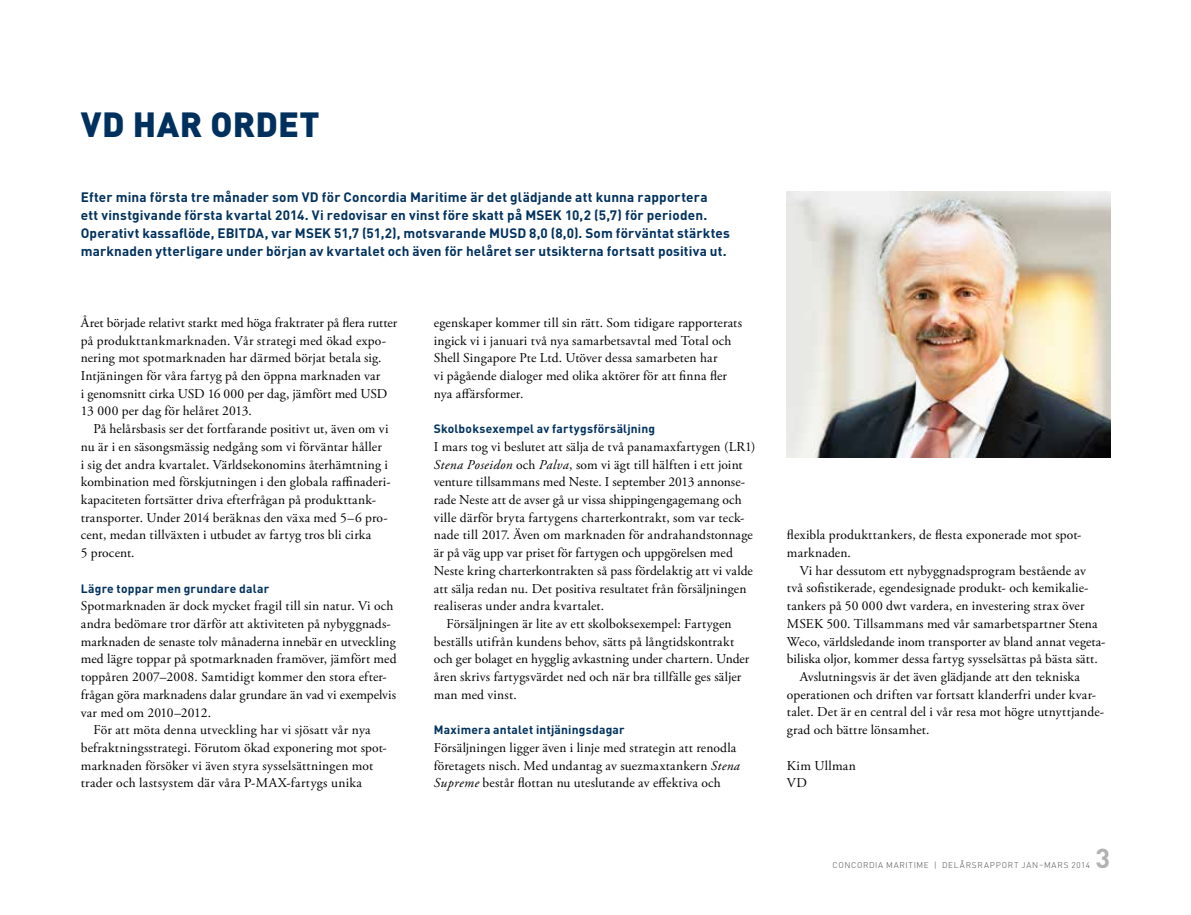
<style>
.page{position:relative;width:1191px;height:915px;background:#fff}
.page>*{position:absolute;margin:0;border:0;box-sizing:border-box;transform-origin:0 0}
.t1{font:900 34.5px "DINOT";letter-spacing:.01em;color:#00315e}
.t2{font:700 27px "DINOT";color:#b3b2b2}
.t3{font:13.5px/17.7px "Adobe Garamond Pro";letter-spacing:.01em;color:#000}
.t4{font:700 13.5px/18px "DINOT";letter-spacing:.01em;color:#00315e}
.t5{font:700 12px "DINOT";letter-spacing:.015em;color:#00315e}
.t6{font:300 8.25px "DINOT";letter-spacing:.09em;color:#4a4a49}
.s1{font-style:italic}
</style>
<div class="page">
<img style="left:787px;top:191px;width:323px;height:266px">
<h1 class="t1" style="left:81px;top:101px;width:240px">VD HAR ORDET</h1>
<p class="t4" style="left:81px;top:187px;width:650px">Efter mina första tre månader som VD för Concordia Maritime är det glädjande att kunna rapportera<br>ett vinstgivande första kvartal 2014. Vi redovisar en vinst före skatt på MSEK 10,2 (5,7) för perioden.<br>Operativt kassaflöde, EBITDA, var MSEK 51,7 (51,2), motsvarande MUSD 8,0 (8,0). Som förväntat stärktes marknaden ytterligare under början av kvartalet och även för helåret ser utsikterna fortsatt positiva ut.</p>
<p class="t3" style="left:81px;top:314px;width:318px">Året började relativt starkt med höga fraktrater på flera rutter på produkttankmarknaden. Vår strategi med ökad expo&shy;nering mot spotmarknaden har därmed börjat betala sig.<br>Intjäningen för våra fartyg på den öppna marknaden var<br>i genomsnitt cirka USD 16 000 per dag, jämfört med USD 13 000 per dag för helåret 2013.</p>
<p class="t3" style="left:81px;top:420px;width:310px;text-indent:13px">På helårsbasis ser det fortfarande positivt ut, även om vi nu är i en säsongsmässig nedgång som vi förväntar håller<br>i sig det andra kvartalet. Världsekonomins återhämtning i kombination med förskjutningen i den globala raffinaderi&shy;kapaciteten fortsätter driva efterfrågan på produkttank&shy;transporter. Under 2014 beräknas den växa med 5–6 pro&shy;cent, medan tillväxten i utbudet av fartyg tros bli cirka<br>5 procent.</p>
<p class="t5" style="left:81px;top:580px;width:190px">Lägre toppar men grundare dalar</p>
<p class="t3" style="left:81px;top:597px;width:314px">Spotmarknaden är dock mycket fragil till sin natur. Vi och</p>
<p class="t3" style="left:81px;top:615px;width:312px">andra bedömare tror därför att aktiviteten på nybyggnads-</p>
<p class="t3" style="left:81px;top:633px;width:316px">marknaden de senaste tolv månaderna innebär en utveckling</p>
<p class="t3" style="left:81px;top:650px;width:317px">med lägre toppar på spotmarknaden framöver, jämfört med</p>
<p class="t3" style="left:81px;top:668px;width:307px">toppåren 2007–2008. Samtidigt kommer den stora efter-</p>
<p class="t3" style="left:81px;top:686px;width:317px">frågan göra marknadens dalar grundare än vad vi exempelvis</p>
<p class="t3" style="left:81px;top:703px;width:132px">var med om 2010–2012.</p>
<p class="t3" style="left:94px;top:721px;width:278px">För att möta denna utveckling har vi sjösatt vår nya</p>
<p class="t3" style="left:81px;top:739px;width:307px">befraktningsstrategi. Förutom ökad exponering mot spot-</p>
<p class="t3" style="left:81px;top:756px;width:294px">marknaden försöker vi även styra sysselsättningen mot</p>
<p class="t3" style="left:81px;top:774px;width:283px">trader och lastsystem där våra P-MAX-fartygs unika</p>
<p class="t3" style="left:434px;top:314px;width:310px">egenskaper kommer till sin rätt. Som tidigare rapporterats ingick vi i januari två nya samarbetsavtal med Total och Shell Singapore Pte Ltd. Utöver dessa samarbeten har<br>vi pågående dialoger med olika aktörer för att finna fler nya affärsformer.</p>
<p class="t5" style="left:434px;top:420px;width:223px">Skolboksexempel av fartygsförsäljning</p>
<p class="t3" style="left:434px;top:438px;width:323px">I mars tog vi beslutet att sälja de två panamaxfartygen (LR1)</p>
<p class="t3" style="left:434px;top:456px;width:310px"><span class="s1">Stena Poseidon</span> och <span class="s1">Palva</span>, som vi ägt till hälften i ett joint</p>
<p class="t3" style="left:434px;top:473px;width:313px">venture tillsammans med Neste. I september 2013 annonse-</p>
<p class="t3" style="left:434px;top:491px;width:309px">rade Neste att de avser gå ur vissa shippingengagemang och</p>
<p class="t3" style="left:434px;top:509px;width:312px">ville därför bryta fartygens charterkontrakt, som var teck-</p>
<p class="t3" style="left:434px;top:526px;width:320px">nade till 2017. Även om marknaden för andrahandstonnage</p>
<p class="t3" style="left:434px;top:544px;width:301px">är på väg upp var priset för fartygen och uppgörelsen med</p>
<p class="t3" style="left:434px;top:562px;width:320px">Neste kring charterkontrakten så pass fördelaktig att vi valde</p>
<p class="t3" style="left:434px;top:579px;width:314px">att sälja redan nu. Det positiva resultatet från försäljningen</p>
<p class="t3" style="left:434px;top:597px;width:172px">realiseras under andra kvartalet.</p>
<p class="t3" style="left:446px;top:615px;width:286px">Försäljningen är lite av ett skolboksexempel: Fartygen</p>
<p class="t3" style="left:434px;top:632px;width:302px">beställs utifrån kundens behov, sätts på långtidskontrakt</p>
<p class="t3" style="left:434px;top:650px;width:317px">och ger bolaget en hygglig avkastning under chartern. Under</p>
<p class="t3" style="left:434px;top:668px;width:309px">åren skrivs fartygsvärdet ned och när bra tillfälle ges säljer</p>
<p class="t3" style="left:434px;top:686px;width:84px">man med vinst.</p>
<p class="t5" style="left:434px;top:721px;width:192px">Maximera antalet intjäningsdagar</p>
<p class="t3" style="left:434px;top:739px;width:308px">Försäljningen ligger även i linje med strategin att renodla företagets nisch. Med undantag av suezmaxtankern <span class="s1">Stena<br>Supreme</span> består flottan nu uteslutande av effektiva och</p>
<p class="t3" style="left:787px;top:526px;width:295px">flexibla produkttankers, de flesta exponerade mot spot&shy;marknaden.</p>
<p class="t3" style="left:799px;top:562px;width:288px">Vi har dessutom ett nybyggnadsprogram bestående av</p>
<p class="t3" style="left:787px;top:579px;width:302px">två sofistikerade, egendesignade produkt- och kemikalie-</p>
<p class="t3" style="left:787px;top:597px;width:299px">tankers på 50 000 dwt vardera, en investering strax över</p>
<p class="t3" style="left:787px;top:615px;width:312px">MSEK 500. Tillsammans med vår samarbetspartner Stena</p>
<p class="t3" style="left:787px;top:632px;width:320px">Weco, världsledande inom transporter av bland annat vegeta-</p>
<p class="t3" style="left:787px;top:650px;width:312px">biliska oljor, kommer dessa fartyg sysselsättas på bästa sätt.</p>
<p class="t3" style="left:799px;top:668px;width:282px">Avslutningsvis är det även glädjande att den tekniska</p>
<p class="t3" style="left:787px;top:685px;width:310px">operationen och driften var fortsatt klanderfri under kvar-</p>
<p class="t3" style="left:787px;top:703px;width:319px">talet. Det är en central del i vår resa mot högre utnyttjande-</p>
<p class="t3" style="left:787px;top:721px;width:144px">grad och bättre lönsamhet.</p>
<p class="t3" style="left:787px;top:756px;width:70px">Kim Ullman<br>VD</p>
<p class="t6" style="left:832px;top:858px;width:259px">CONCORDIA MARITIME | DELÅRSRAPPORT JAN–MARS 2014</p>
<h2 class="t2" style="left:1095px;top:839px;width:16px">3</h2>
</div>
